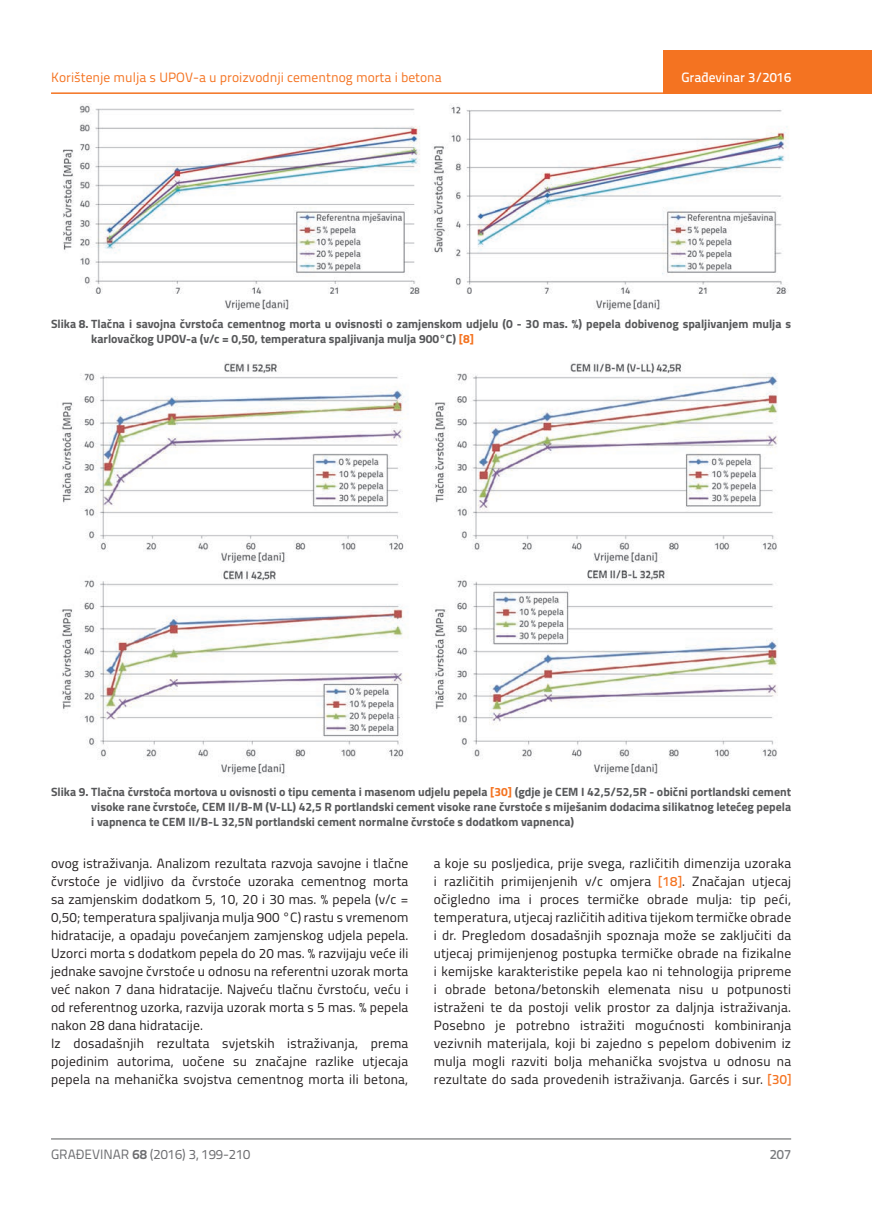
<style>
.page{position:relative;width:872px;height:1212px;background:#fff}
.page>*{position:absolute;margin:0;border:0;box-sizing:border-box;transform-origin:0 0}
.t1{font:13.5px/18px "Titillium";letter-spacing:.01em;color:#231f20}
.t2{font:13.5px "Titillium Text 22 L";color:#f47321}
.t3{font:13.5px "Titillium Text 22 L";color:#6c6d70}
.t4{font:500 13.5px "Titillium Text 22 L";color:#fff}
.t5{font:500 13.5px "Titillium Text 22 L";color:#787a7d}
.t6{font:700 12px/15px "Titillium";color:#57585a}
.s1{color:#f47321}
.s2{font-family:"Titillium Text 22 L";font-weight:500;color:#f47321}
.s3{font-weight:700}
</style>
<div class="page">
<hr style="left:51px;top:92px;width:821px;height:2px;background:#f47321">
<div style="left:663px;top:50px;width:209px;height:44px;background:#f47321"></div>
<hr style="left:51px;top:1139px;width:740px;height:1px;background:#57585a">
<img style="left:63px;top:105px;width:725px;height:205px">
<img style="left:62px;top:362px;width:716px;height:415px">
<p class="t2" style="left:51px;top:68px;width:392px">Korištenje mulja s UPOV-a u proizvodnji cementnog morta i betona</p>
<p class="t4" style="left:681px;top:67px;width:111px">Građevinar 3/2016</p>
<p class="t6" style="left:91px;top:315px;width:701px;text-indent:-40px">Slika 8. Tlačna i savojna čvrstoća cementnog morta u ovisnosti o zamjenskom udjelu (0 - 30 mas. %) pepela dobivenog spaljivanjem mulja s karlovačkog UPOV-a (v/c = 0,50, temperatura spaljivanja mulja 900°C) <span class="s1">[8]</span></p>
<p class="t6" style="left:91px;top:784px;width:701px;text-align:justify;text-indent:-40px">Slika 9. Tlačna čvrstoća mortova u ovisnosti o tipu cementa i masenom udjelu pepela <span class="s1">[30]</span> (gdje je CEM I 42,5/52,5R - obični portlandski cement visoke rane čvrstoće, CEM II/B-M (V-LL) 42,5 R portlandski cement visoke rane čvrstoće s miješanim dodacima silikatnog letećeg pepela i vapnenca te CEM II/B-L 32,5N portlandski cement normalne čvrstoće s dodatkom vapnenca)</p>
<p class="t1" style="left:51px;top:854px;width:359px">ovog istraživanja. Analizom rezultata razvoja savojne i tlačne čvrstoće je vidljivo da čvrstoće uzoraka cementnog morta sa zamjenskim dodatkom 5, 10, 20 i 30 mas. % pepela (v/c = 0,50; temperatura spaljivanja mulja 900 °C) rastu s vremenom hidratacije, a opadaju povećanjem zamjenskog udjela pepela.<br>Uzorci morta s dodatkom pepela do 20 mas. % razvijaju veće ili jednake savojne čvrstoće u odnosu na referentni uzorak morta već nakon 7 dana hidratacije. Najveću tlačnu čvrstoću, veću i od referentnog uzorka, razvija uzorak morta s 5 mas. % pepela nakon 28 dana hidratacije.<br>Iz dosadašnjih rezultata svjetskih istraživanja, prema pojedinim autorima, uočene su značajne razlike utjecaja pepela na mehanička svojstva cementnog morta ili betona,</p>
<p class="t1" style="left:434px;top:854px;width:359px;text-align:justify">a koje su posljedica, prije svega, različitih dimenzija uzoraka i različitih primijenjenih v/c omjera <span class="s2">[18]</span>. Značajan utjecaj očigledno ima i proces termičke obrade mulja: tip peći, temperatura, utjecaj različitih aditiva tijekom termičke obrade i dr. Pregledom dosadašnjih spoznaja može se zaključiti da utjecaj primijenjenog postupka termičke obrade na fizikalne i kemijske karakteristike pepela kao ni tehnologija pripreme i obrade betona/betonskih elemenata nisu u potpunosti istraženi te da postoji velik prostor za daljnja istraživanja.<br>Posebno je potrebno istražiti mogućnosti kombiniranja vezivnih materijala, koji bi zajedno s pepelom dobivenim iz mulja mogli razviti bolja mehanička svojstva u odnosu na rezultate do sada provedenih istraživanja. Garcés i sur. <span class="s2">[30]</span></p>
<p class="t3" style="left:51px;top:1144px;width:201px">GRAĐEVINAR <span class="s3">68</span> (2016) 3, 199-210</p>
<p class="t5" style="left:769px;top:1144px;width:23px">207</p>
</div>
